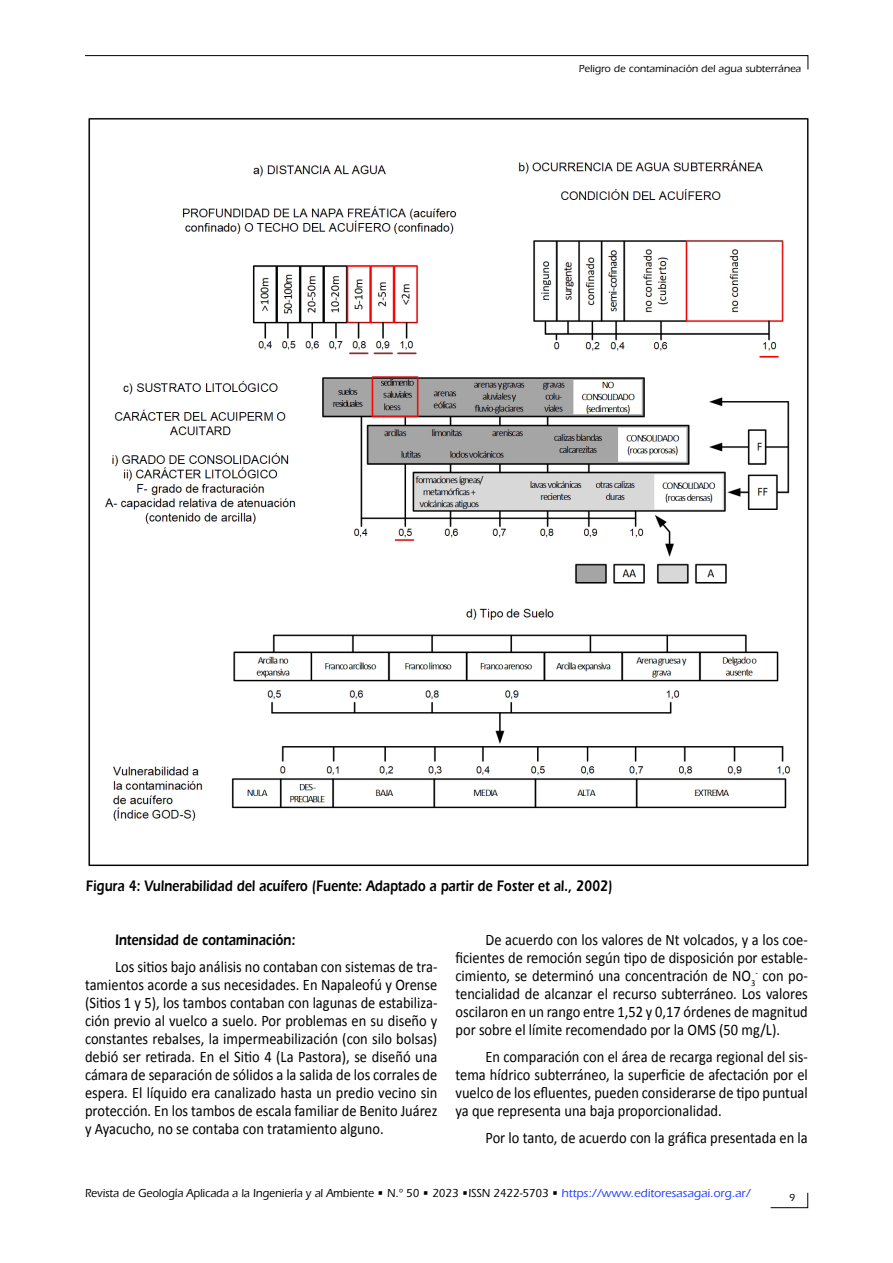
<style>
.page{position:relative;width:893px;height:1263px;background:#fff}
.page>*{position:absolute;margin:0;border:0;box-sizing:border-box;transform-origin:0 0}
.t1{font:16.05px/18px "Calibri";color:#000;text-align:justify;scale:.9 1}
.t2{font:600 15.75px "ITC Eras Std";color:#000;scale:.8 1}
.t3{font:500 12px "ITC Eras Std";color:#000;scale:.93 1}
.t4{font:500 10.5px "ITC Eras Std";color:#000}
.s1{color:#2540ff}
</style>
<div class="page">
<svg style="left:85px;top:55px;width:723px;height:15px"></svg>
<svg style="left:770px;top:1192px;width:38px;height:16px"></svg>
<img style="left:89px;top:118px;width:719px;height:748px">
<p class="t4" style="left:579px;top:63px;width:224px">Peligro de contaminación del agua subterránea</p>
<p class="t2" style="left:86px;top:877px;width:660px">Figura 4: Vulnerabilidad del acuífero (Fuente: Adaptado a partir de Foster et al., 2002)</p>
<p class="t2" style="left:115px;top:931px;width:227px">Intensidad de contaminación:</p>
<p class="t1" style="left:85px;top:957px;width:393px;text-indent:30px">Los sitios bajo análisis no contaban con sistemas de tra&shy;tamientos acorde a sus necesidades. En Napaleofú y Orense (Sitios 1 y 5), los tambos contaban con lagunas de estabiliza&shy;ción previo al vuelco a suelo. Por problemas en su diseño y constantes rebalses, la impermeabilización (con silo bolsas) debió ser retirada. En el Sitio 4 (La Pastora), se diseñó una cámara de separación de sólidos a la salida de los corrales de espera. El líquido era canalizado hasta un predio vecino sin protección. En los tambos de escala familiar de Benito Juárez y Ayacucho, no se contaba con tratamiento alguno.</p>
<p class="t1" style="left:455px;top:930px;width:393px;text-indent:30px">De acuerdo con los valores de Nt volcados, y a los coe&shy;ficientes de remoción según tipo de disposición por estable&shy;cimiento, se determinó una concentración de NO<sub>3</sub><sup>-</sup> con po&shy;tencialidad de alcanzar el recurso subterráneo. Los valores oscilaron en un rango entre 1,52 y 0,17 órdenes de magnitud por sobre el límite recomendado por la OMS (50 mg/L).</p>
<p class="t1" style="left:455px;top:1047px;width:393px;text-indent:30px">En comparación con el área de recarga regional del sis&shy;tema hídrico subterráneo, la superficie de afectación por el vuelco de los efluentes, pueden considerarse de tipo puntual ya que representa una baja proporcionalidad.</p>
<p class="t1" style="left:485px;top:1128px;width:360px">Por lo tanto, de acuerdo con la gráfica presentada en la</p>
<p class="t3" style="left:85px;top:1186px;width:717px">Revista de Geología Aplicada a la Ingeniería y al Ambiente • N.º 50 • 2023 •ISSN 2422-5703 • <span class="s1">https://www.editoresasagai.org.ar/</span></p>
<p class="t4" style="left:789px;top:1191px;width:8px">9</p>
</div>
